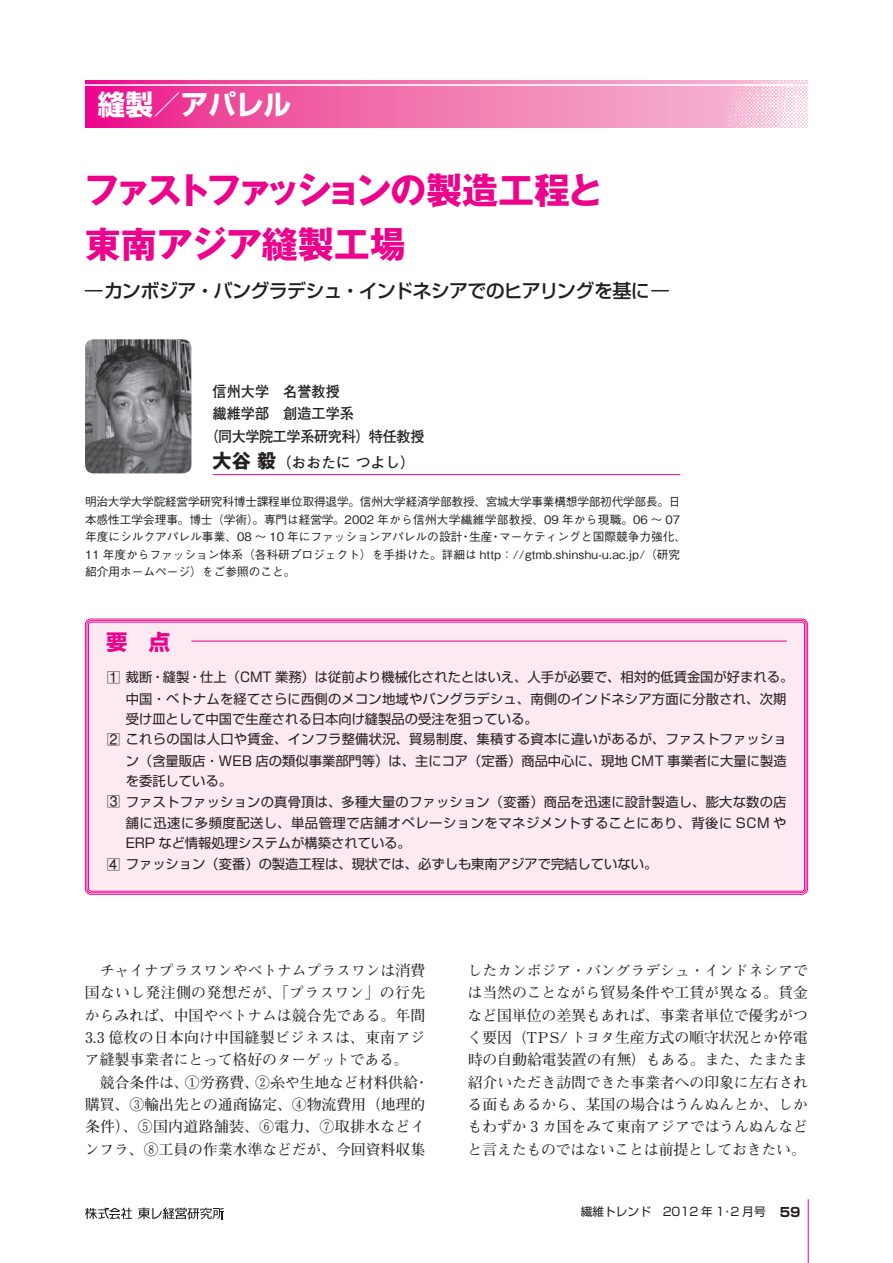
<style>
.page{position:relative;width:893px;height:1263px;background:#fff}
.page>*{position:absolute;margin:0;border:0;box-sizing:border-box;transform-origin:0 0}
.t1{font:700 36.15px/54.2px "Gothic MB101 Pr 5";letter-spacing:-.04em;color:#ed028c}
.t2{font:700 27.6px "Shin Go Pr 5";color:#fff}
.t3{font:700 21.3px "Shin Go Pr 5";color:#ed028c}
.t4{font:500 19.2px "Shin Go Pr 5";letter-spacing:-.04em;color:#231f20;scale:.92 1}
.t5{font:700 14.85px/22.4px "Futo Min A101 Pr 5";letter-spacing:-.005em;color:#231f20;text-align:justify}
.t6{font:700 14.85px "Futo Go B101 Pr 5";color:#231f20;scale:.95 1}
.t7{font:700 14.85px "Futo Go B101 Pr 5";letter-spacing:-.03em;color:#231f20;scale:.95 1}
.t8{font:700 14.85px "Futo Go B101 Pr 5";color:#231f20}
.t9{font:13.35px/21.6px "Shin Go Pr 5";letter-spacing:.015em;color:#231f20}
.t10{font:13.35px "Shin Go Pr 5";letter-spacing:.04em;color:#231f20}
.t11{font:500 11.7px/17.5px "Gothic BBB Pr 5";color:#231f20}
.t12{font:11.7px "Shin Go Pr 5";color:#231f20}
.s1{font-family:"Gothic MB101 Pr 5";font-size:19.2px}
.s2{font-family:"Number Square";font-size:14.85px}
.s3{font-weight:700;font-size:12.75px}
</style>
<div class="page">
<hr style="left:808px;top:1199px;width:1px;height:64px;background:#ed028c">
<svg style="left:85px;top:1208px;width:47px;height:11px"></svg>
<svg style="left:138px;top:1207px;width:86px;height:12px"></svg>
<svg style="left:85px;top:81px;width:621px;height:47px;background:#f069ab"></svg>
<hr style="left:85px;top:84px;width:723px;height:2px;background:#fff">
<div style="left:87px;top:621px;width:719px;height:272px;background:#fce9f1;border-radius:4px"></div>
<div style="left:88px;top:622px;width:717px;height:269px;border:1px solid #ed028c;border-radius:3px"></div>
<hr style="left:191px;top:640px;width:596px;height:2px;background:#ed028c">
<img style="left:706px;top:81px;width:102px;height:47px">
<hr style="left:213px;top:474px;width:467px;height:1px;background:#ed028c">
<img style="left:85px;top:339px;width:106px;height:134px">
<h2 class="t2" style="left:98px;top:82px;width:195px">縫製／アパレル</h2>
<h1 class="t1" style="left:84px;top:161px;width:521px">ファストファッションの製造工程と東南アジア縫製工場</h1>
<p class="t4" style="left:85px;top:274px;width:636px">―カンボジア・バングラデシュ・インドネシアでのヒアリングを基に―</p>
<p class="t6" style="left:213px;top:380px;width:150px">信州大学　名誉教授　</p>
<p class="t6" style="left:213px;top:402px;width:150px">繊維学部　創造工学系</p>
<p class="t7" style="left:205px;top:424px;width:233px">（同大学院工学系研究科）特任教授</p>
<p class="t8" style="left:213px;top:450px;width:204px"><span class="s1">大谷 毅</span>（おおたに つよし）</p>
<p class="t11" style="left:85px;top:492px;width:603px">明治大学大学院経営学研究科博士課程単位取得退学。信州大学経済学部教授、宮城大学事業構想学部初代学部長。日本感性工学会理事。博士（学術）。専門は経営学。2002 年から信州大学繊維学部教授、09 年から現職。06 〜 07年度にシルクアパレル事業、08 〜 10 年にファッションアパレルの設計・生産・マーケティングと国際競争力強化、11 年度からファッション体系（各科研プロジェクト）を手掛けた。詳細は http：//gtmb.shinshu-u.ac.jp/（研究紹介用ホームページ）をご参照のこと。</p>
<h3 class="t3" style="left:106px;top:625px;width:65px">要　点</h3>
<p class="t9" style="left:126px;top:665px;width:669px;text-indent:-19px"><span class="s2">1</span> 裁断・縫製・仕上（CMT 業務）は従前より機械化されたとはいえ、人手が必要で、相対的低賃金国が好まれる。中国・ベトナムを経てさらに西側のメコン地域やバングラデシュ、南側のインドネシア方面に分散され、次期</p>
<p class="t9" style="left:126px;top:707px;width:413px">受け皿として中国で生産される日本向け縫製品の受注を狙っている。</p>
<p class="t9" style="left:106px;top:727px;width:682px"><span class="s2">2</span> これらの国は人口や賃金、インフラ整備状況、貿易制度、集積する資本に違いがあるが、ファストファッショ</p>
<p class="t9" style="left:126px;top:749px;width:662px">ン（含量販店・WEB 店の類似事業部門等）は、主にコア（定番）商品中心に、現地 CMT 事業者に大量に製造</p>
<p class="t9" style="left:126px;top:769px;width:108px">を委託している。</p>
<p class="t9" style="left:106px;top:789px;width:682px"><span class="s2">3</span> ファストファッションの真骨頂は、多種大量のファッション（変番）商品を迅速に設計製造し、膨大な数の店</p>
<p class="t10" style="left:126px;top:812px;width:662px">舗に迅速に多頻度配送し、単品管理で店舗オペレーションをマネジメントすることにあり、背後に SCM や</p>
<p class="t9" style="left:106px;top:831px;width:552px;line-height:20.7px;text-indent:19px">ERP など情報処理システムが構築されている。<br><span class="s2">4</span> ファッション（変番）の製造工程は、現状では、必ずしも東南アジアで完結していない。</p>
<p class="t5" style="left:85px;top:958px;width:342px;text-indent:15px">チャイナプラスワンやベトナムプラスワンは消費国ないし発注側の発想だが、「プラスワン」の行先からみれば、中国やベトナムは競合先である。年間3.3 億枚の日本向け中国縫製ビジネスは、東南アジア縫製事業者にとって格好のターゲットである。</p>
<p class="t5" style="left:85px;top:1069px;width:346px;text-align:left;text-indent:15px">競合条件は、①労務費、②糸や生地など材料供給・購買、③輸出先との通商協定、④物流費用（地理的条件）、⑤国内道路舗装、⑥電力、⑦取排水などインフラ、⑧工員の作業水準などだが、今回資料収集</p>
<p class="t5" style="left:468px;top:958px;width:342px">したカンボジア・バングラデシュ・インドネシアでは当然のことながら貿易条件や工賃が異なる。賃金など国単位の差異もあれば、事業者単位で優劣がつく要因（TPS/ トヨタ生産方式の順守状況とか停電時の自動給電装置の有無）もある。また、たまたま紹介いただき訪問できた事業者への印象に左右される面もあるから、某国の場合はうんぬんとか、しかもわずか 3 カ国をみて東南アジアではうんぬんなどと言えたものではないことは前提としておきたい。</p>
<p class="t12" style="left:581px;top:1202px;width:221px">繊維トレンド　2012 年 1･2 月号 <span class="s3">59</span></p>
</div>
